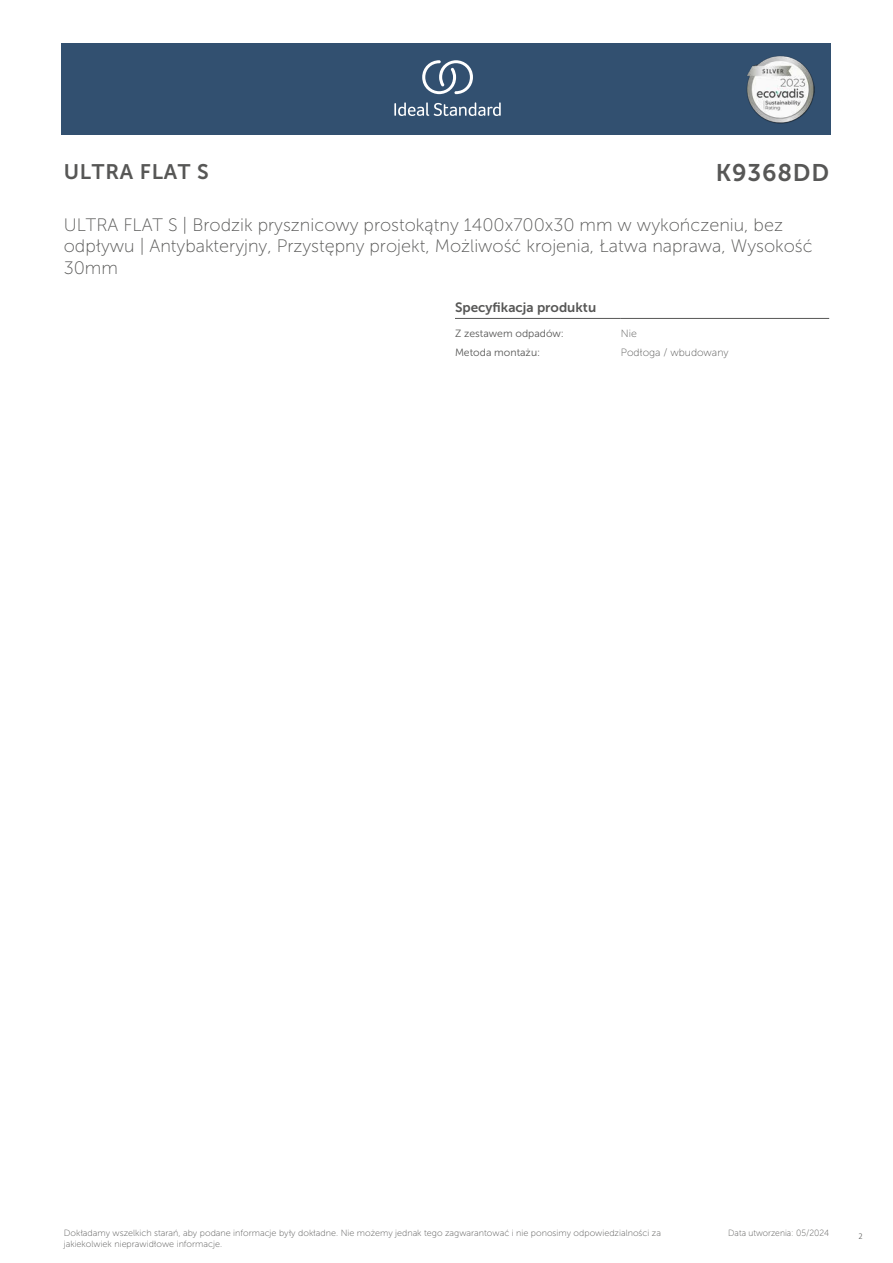
<style>
.page{position:relative;width:893px;height:1263px;background:#fff}
.page>*{position:absolute;margin:0;border:0;box-sizing:border-box;transform-origin:0 0}
.t1{font:24px "Museo Sans 700";letter-spacing:.035em;color:#575756}
.t2{font:21px "Museo Sans 700";letter-spacing:.035em;color:#575756}
.t3{font:18px/21.6px "Museo Sans 100";color:#575756}
.t4{font:13.5px "Museo Sans 700";color:#575756}
.t5{font:10.5px "Museo Sans 300";color:#575756}
.t6{font:10.5px "Museo Sans 100";color:#575756}
.t7{font:9px/10.8px "Museo Sans 100";color:#575756}
.t8{font:9px "Museo Sans 100";color:#575756;scale:.95 1}
.t9{font:300 9px "Calibri";color:#575756;scale:.95 1}
</style>
<div class="page">
<div style="left:62px;top:43px;width:769px;height:91px;background:#325070"></div>
<hr style="left:455px;top:318px;width:166px;height:1px;background:#575756">
<hr style="left:621px;top:318px;width:208px;height:1px;background:#575756">
<svg style="left:394px;top:102px;width:107px;height:14px"></svg>
<svg style="left:422px;top:60px;width:51px;height:34px"></svg>
<img style="left:746px;top:56px;width:68px;height:67px">
<h2 class="t2" style="left:64px;top:160px;width:146px">ULTRA FLAT S</h2>
<h1 class="t1" style="left:716px;top:160px;width:115px">K9368DD</h1>
<h3 class="t3" style="left:64px;top:214px;width:750px">ULTRA FLAT S | Brodzik prysznicowy prostokątny 1400x700x30 mm w wykończeniu, bez odpływu | Antybakteryjny, Przystępny projekt, Możliwość krojenia, Łatwa naprawa, Wysokość<br>30mm</h3>
<h3 class="t4" style="left:455px;top:300px;width:143px">Specyfikacja produktu</h3>
<p class="t5" style="left:455px;top:328px;width:111px">Z zestawem odpadów:</p>
<p class="t6" style="left:621px;top:328px;width:17px">Nie</p>
<p class="t5" style="left:455px;top:347px;width:87px">Metoda montażu:</p>
<p class="t6" style="left:621px;top:347px;width:109px">Podłoga / wbudowany</p>
<p class="t7" style="left:64px;top:1227px;width:599px">Dokładamy wszelkich starań, aby podane informacje były dokładne. Nie możemy jednak tego zagwarantować i nie ponosimy odpowiedzialności za jakiekolwiek nieprawidłowe informacje.</p>
<p class="t8" style="left:728px;top:1228px;width:108px">Data utworzenia: 05/2024</p>
<p class="t9" style="left:858px;top:1230px;width:6px">2</p>
</div>
